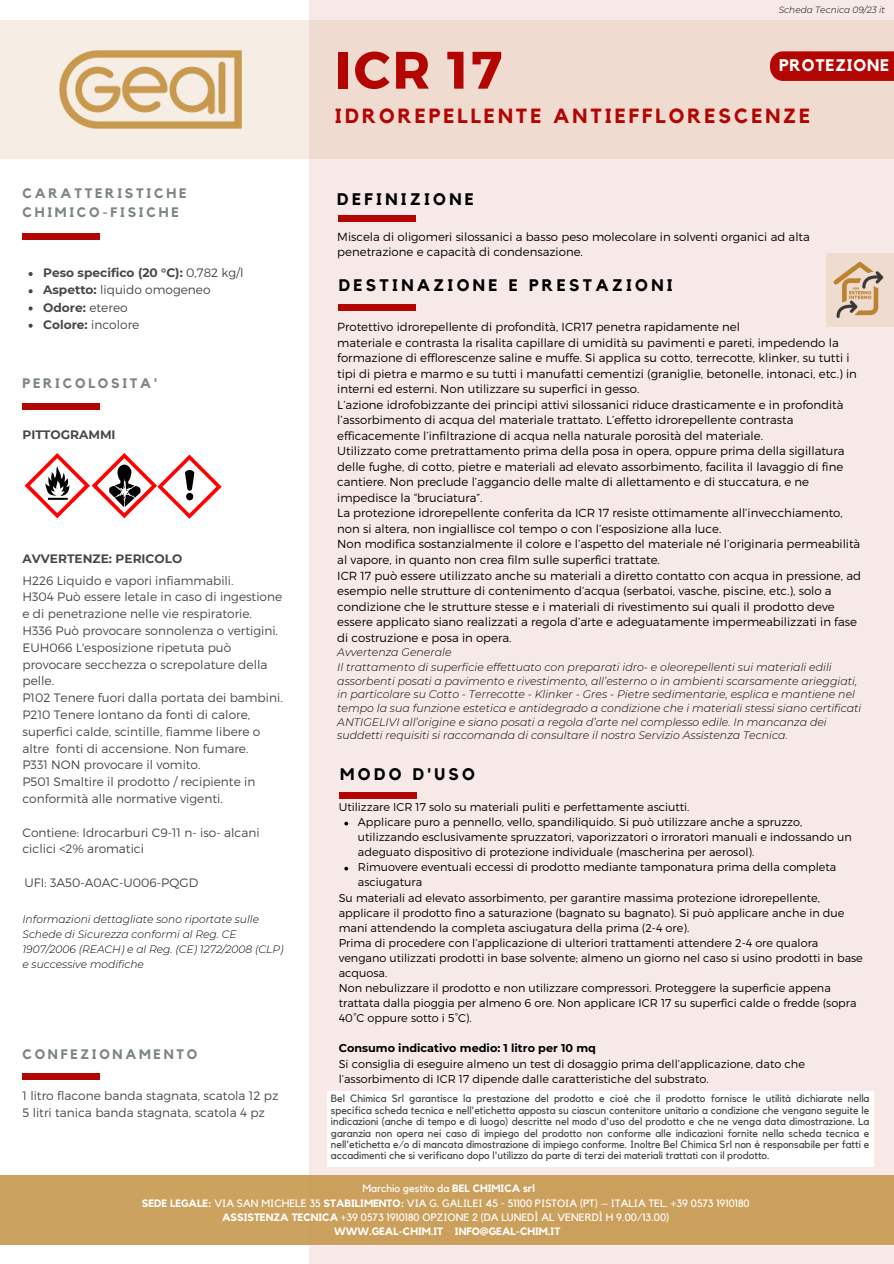
<style>
.page{position:relative;width:894px;height:1264px;background:#fff}
.page>*{position:absolute;margin:0;border:0;box-sizing:border-box;transform-origin:0 0}
.t1{font:700 52.5px "Montserrat";color:#b30501}
.t2{font:700 20.4px "Kollektif";letter-spacing:.145em;color:#b30501}
.t3{font:700 16.65px "Kollektif";letter-spacing:.2em;color:#000}
.t4{font:700 16.65px "Kollektif";letter-spacing:.05em;color:#fff}
.t5{font:700 13.65px/19.2px "Kollektif";letter-spacing:.2em;color:#7c8587}
.t6{font:300 12.15px/16.8px "Montserrat";color:#484848}
.t7{font:700 12.15px "Montserrat";color:#484848}
.t8{font:300 11.7px/15.6px "Montserrat";color:#000}
.t9{font:300 11.25px/15px "Montserrat";color:#000}
.t10{font:700 11.25px "Montserrat";color:#000}
.t11{font:italic 300 10.95px/13.6px "Montserrat";color:#000}
.t12{font:10.65px "Kollektif";color:#fff}
.t13{font:italic 300 10.65px/15.1px "Montserrat";color:#000}
.t14{font:700 10.65px "Kollektif";color:#fff}
.t15{font:10.5px/11.4px "Kollektif";color:#484848;text-align:justify}
.t16{font:italic 300 9px "Montserrat";color:#000}
.s1{font-weight:300}
.s2{font-weight:700}
</style>
<div class="page">
<div style="left:309px;top:0;width:584px;height:1263px;background:#f8e9e9"></div>
<div style="left:0;top:20px;width:893px;height:139px;background:linear-gradient(to right,#f6eee3,#eed5cb)"></div>
<div style="left:22px;top:403px;width:78px;height:7px;background:#b30501"></div>
<img style="left:59px;top:50px;width:183px;height:78px">
<div style="left:0;top:1175px;width:893px;height:69px;background:#cba05c"></div>
<div style="left:338px;top:215px;width:78px;height:7px;background:#b30501"></div>
<div style="left:338px;top:304px;width:77px;height:6px;background:#b30501"></div>
<div style="left:339px;top:791px;width:77px;height:7px;background:#b30501"></div>
<svg style="left:344px;top:821px;width:4px;height:4px"></svg>
<svg style="left:344px;top:866px;width:4px;height:4px"></svg>
<div style="left:22px;top:1073px;width:78px;height:7px;background:#b30501"></div>
<div style="left:22px;top:233px;width:78px;height:7px;background:#b30501"></div>
<svg style="left:29px;top:272px;width:4px;height:4px"></svg>
<svg style="left:29px;top:289px;width:4px;height:4px"></svg>
<svg style="left:29px;top:306px;width:4px;height:4px"></svg>
<svg style="left:29px;top:324px;width:4px;height:4px"></svg>
<div style="left:825px;top:253px;width:68px;height:73px;background:#f0dbd1"></div>
<img style="left:825px;top:258px;width:59px;height:63px">
<div style="left:769px;top:51px;width:124px;height:30px;background:#b30501"></div>
<svg style="left:25px;top:453px;width:196px;height:66px"></svg>
<div style="left:326px;top:1090px;width:547px;height:76px;background:#fff"></div>
<p class="t16" style="left:778px;top:4px;width:108px">Scheda Tecnica 09/23 it</p>
<p class="t5" style="left:22px;top:184px;width:165px">CARATTERISTICHE<br>CHIMICO-FISICHE</p>
<p class="t7" style="left:43px;top:265px;width:202px">Peso specifico (20 °C): <span class="s1">0,782 kg/l</span></p>
<p class="t6" style="left:43px;top:281px;width:169px"><span class="s2">Aspetto:</span> liquido omogeneo</p>
<p class="t7" style="left:43px;top:300px;width:86px">Odore: <span class="s1">etereo</span></p>
<p class="t6" style="left:43px;top:315px;width:98px"><span class="s2">Colore:</span> incolore</p>
<p class="t5" style="left:22px;top:374px;width:136px">PERICOLOSITA'</p>
<p class="t7" style="left:22px;top:427px;width:95px">PITTOGRAMMI</p>
<p class="t7" style="left:22px;top:551px;width:161px">AVVERTENZE: PERICOLO</p>
<p class="t6" style="left:22px;top:571px;width:212px">H226 Liquido e vapori infiammabili.</p>
<p class="t6" style="left:22px;top:588px;width:261px">H304 Può essere letale in caso di ingestione e di penetrazione nelle vie respiratorie.</p>
<p class="t6" style="left:22px;top:621px;width:257px">H336 Può provocare sonnolenza o vertigini.</p>
<p class="t6" style="left:22px;top:638px;width:246px">EUH066 L'esposizione ripetuta può provocare secchezza o screpolature della pelle.</p>
<p class="t6" style="left:22px;top:689px;width:262px">P102 Tenere fuori dalla portata dei bambini.</p>
<p class="t6" style="left:22px;top:705px;width:239px">P210 Tenere lontano da fonti di calore, superfici calde, scintille, fiamme libere o altre fonti di accensione. Non fumare.</p>
<p class="t6" style="left:22px;top:756px;width:179px">P331 NON provocare il vomito.</p>
<p class="t6" style="left:22px;top:772px;width:234px">P501 Smaltire il prodotto / recipiente in conformità alle normative vigenti.</p>
<p class="t6" style="left:22px;top:823px;width:238px">Contiene: Idrocarburi C9-11 n- iso- alcani ciclici &lt;2% aromatici</p>
<p class="t6" style="left:25px;top:873px;width:175px">UFI: 3A50-A0AC-U006-PQGD</p>
<p class="t13" style="left:22px;top:911px;width:262px">Informazioni dettagliate sono riportate sulle Schede di Sicurezza conformi al Reg. CE 1907/2006 (REACH) e al Reg. (CE) 1272/2008 (CLP) e successive modifiche</p>
<p class="t5" style="left:22px;top:1044px;width:176px">CONFEZIONAMENTO</p>
<p class="t6" style="left:22px;top:1086px;width:257px">1 litro flacone banda stagnata, scatola 12 pz</p>
<p class="t6" style="left:22px;top:1103px;width:244px">5 litri tanica banda stagnata, scatola 4 pz</p>
<p class="t1" style="left:335px;top:36px;width:168px">ICR 17</p>
<p class="t2" style="left:335px;top:106px;width:476px">IDROREPELLENTE ANTIEFFLORESCENZE</p>
<p class="t4" style="left:778px;top:58px;width:111px">PROTEZIONE</p>
<p class="t3" style="left:337px;top:191px;width:138px">DEFINIZIONE</p>
<p class="t8" style="left:337px;top:228px;width:474px">Miscela di oligomeri silossanici a basso peso molecolare in solventi organici ad alta penetrazione e capacità di condensazione.</p>
<p class="t3" style="left:338px;top:277px;width:335px">DESTINAZIONE E PRESTAZIONI</p>
<p class="t8" style="left:337px;top:318px;width:404px">Protettivo idrorepellente di profondità, ICR17 penetra rapidamente nel</p>
<p class="t8" style="left:337px;top:334px;width:521px">materiale e contrasta la risalita capillare di umidità su pavimenti e pareti, impedendo la formazione di efflorescenze saline e muffe. Si applica su cotto, terrecotte, klinker, su tutti i tipi di pietra e marmo e su tutti i manufatti cementizi (graniglie, betonelle, intonaci, etc.) in interni ed esterni. Non utilizzare su superfici in gesso.</p>
<p class="t8" style="left:337px;top:396px;width:507px">L’azione idrofobizzante dei principi attivi silossanici riduce drasticamente e in profondità l’assorbimento di acqua del materiale trattato. L’effetto idrorepellente contrasta efficacemente l’infiltrazione di acqua nella naturale porosità del materiale.</p>
<p class="t8" style="left:337px;top:443px;width:508px">Utilizzato come pretrattamento prima della posa in opera, oppure prima della sigillatura delle fughe, di cotto, pietre e materiali ad elevato assorbimento, facilita il lavaggio di fine cantiere. Non preclude l’aggancio delle malte di allettamento e di stuccatura, e ne impedisce la “bruciatura”.</p>
<p class="t8" style="left:337px;top:505px;width:507px">La protezione idrorepellente conferita da ICR 17 resiste ottimamente all’invecchiamento, non si altera, non ingiallisce col tempo o con l’esposizione alla luce.</p>
<p class="t8" style="left:337px;top:536px;width:524px">Non modifica sostanzialmente il colore e l’aspetto del materiale né l’originaria permeabilità al vapore, in quanto non crea film sulle superfici trattate.</p>
<p class="t8" style="left:337px;top:567px;width:525px">ICR 17 può essere utilizzato anche su materiali a diretto contatto con acqua in pressione, ad esempio nelle strutture di contenimento d’acqua (serbatoi, vasche, piscine, etc.), solo a condizione che le strutture stesse e i materiali di rivestimento sui quali il prodotto deve essere applicato siano realizzati a regola d’arte e adeguatamente impermeabilizzati in fase di costruzione e posa in opera.</p>
<p class="t11" style="left:337px;top:645px;width:116px">Avvertenza Generale</p>
<p class="t11" style="left:337px;top:660px;width:525px">Il trattamento di superficie effettuato con preparati idro- e oleorepellenti sui materiali edili assorbenti posati a pavimento e rivestimento, all’esterno o in ambienti scarsamente arieggiati, in particolare su Cotto - Terrecotte - Klinker - Gres - Pietre sedimentarie, esplica e mantiene nel tempo la sua funzione estetica e antidegrado a condizione che i materiali stessi siano certificati ANTIGELIVI all’origine e siano posati a regola d’arte nel complesso edile. In mancanza dei suddetti requisiti si raccomanda di consultare il nostro Servizio Assistenza Tecnica.</p>
<p class="t3" style="left:340px;top:766px;width:136px">MODO D'USO</p>
<p class="t9" style="left:338px;top:799px;width:352px">Utilizzare ICR 17 solo su materiali puliti e perfettamente asciutti.</p>
<p class="t9" style="left:358px;top:814px;width:495px">Applicare puro a pennello, vello, spandiliquido. Si può utilizzare anche a spruzzo, utilizzando esclusivamente spruzzatori, vaporizzatori o irroratori manuali e indossando un adeguato dispositivo di protezione individuale (mascherina per aerosol).</p>
<p class="t9" style="left:358px;top:859px;width:480px">Rimuovere eventuali eccessi di prodotto mediante tamponatura prima della completa asciugatura</p>
<p class="t9" style="left:338px;top:889px;width:507px">Su materiali ad elevato assorbimento, per garantire massima protezione idrorepellente, applicare il prodotto fino a saturazione (bagnato su bagnato). Si può applicare anche in due mani attendendo la completa asciugatura della prima (2-4 ore).</p>
<p class="t9" style="left:338px;top:934px;width:525px">Prima di procedere con l’applicazione di ulteriori trattamenti attendere 2-4 ore qualora vengano utilizzati prodotti in base solvente; almeno un giorno nel caso si usino prodotti in base acquosa.</p>
<p class="t9" style="left:338px;top:979px;width:519px">Non nebulizzare il prodotto e non utilizzare compressori. Proteggere la superficie appena trattata dalla pioggia per almeno 6 ore. Non applicare ICR 17 su superfici calde o fredde (sopra<br>40°C oppure sotto i 5°C).</p>
<p class="t10" style="left:338px;top:1040px;width:259px">Consumo indicativo medio: 1 litro per 10 mq</p>
<p class="t9" style="left:338px;top:1055px;width:467px">Si consiglia di eseguire almeno un test di dosaggio prima dell’applicazione, dato che l’assorbimento di ICR 17 dipende dalle caratteristiche del substrato.</p>
<p class="t15" style="left:331px;top:1093px;width:540px">Bel Chimica Srl garantisce la prestazione del prodotto e cioè che il prodotto fornisce le utilità dichiarate nella specifica scheda tecnica e nell'etichetta apposta su ciascun contenitore unitario a condizione che vengano seguite le indicazioni (anche di tempo e di luogo) descritte nel modo d'uso del prodotto e che ne venga data dimostrazione. La garanzia non opera nei caso di impiego del prodotto non conforme alle indicazioni fornite nella scheda tecnica e nell'etichetta e/o di mancata dimostrazione di impiego conforme. Inoltre Bel Chimica Srl non è responsabile per fatti e accadimenti che si verificano dopo l'utilizzo da parte di terzi dei materiali trattati con il prodotto.</p>
<p class="t12" style="left:362px;top:1183px;width:174px">Marchio gestito da <span class="s2">BEL CHIMICA srl</span></p>
<p class="t12" style="left:142px;top:1197px;width:609px"><span class="s2">SEDE LEGALE:</span> VIA SAN MICHELE 35 <span class="s2">STABILIMENTO:</span> VIA G. GALILEI 45 - 51100 PISTOIA (PT) – ITALIA TEL. +39 0573 1910180</p>
<p class="t12" style="left:222px;top:1211px;width:449px"><span class="s2">ASSISTENZA TECNICA</span> +39 0573 1910180 OPZIONE 2 (DA LUNEDÌ AL VENERDÌ H 9.00/13.00)</p>
<p class="t14" style="left:334px;top:1226px;width:228px">WWW.GEAL-CHIM.IT INFO@GEAL-CHIM.IT</p>
</div>
